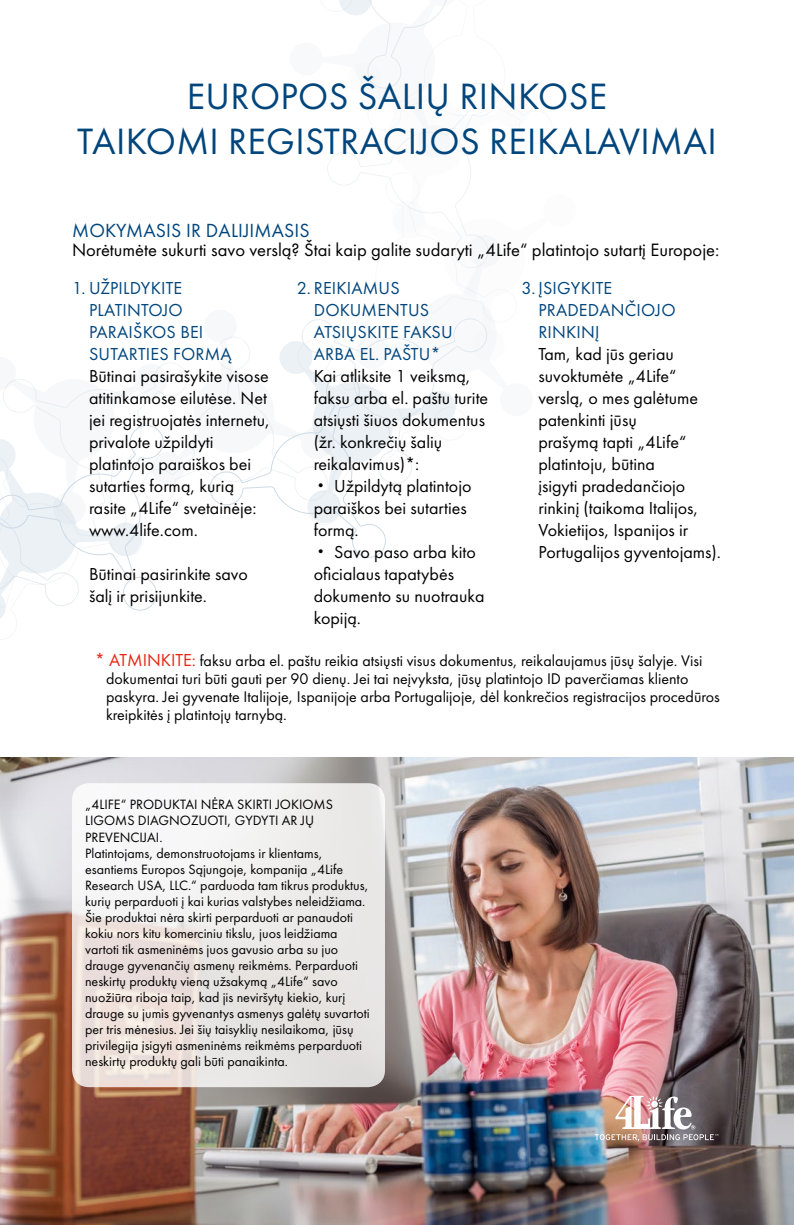
<style>
.page{position:relative;width:794px;height:1225px;background:#fff}
.page>*{position:absolute;margin:0;border:0;box-sizing:border-box;transform-origin:0 0}
.t1{font:38px "Futura PT";letter-spacing:.01em;color:#00457c}
.t2{font:19.8px "Futura PT";letter-spacing:.01em;color:#00457c}
.t3{font:18.6px "Futura PT";color:#000}
.t4{font:18px/22px "Futura PT";color:#000}
.t5{font:16px/18px "Futura PT";color:#000}
.t6{font:14px/16px "Futura PT";color:#000}
.s1{color:#00457c}
.s2{font-size:14px}
.s3{font-size:18px;color:#e52713}
</style>
<div class="page">
<svg style="left:0;top:0;width:529px;height:640px"></svg>
<img style="left:0;top:757px;width:794px;height:468px">
<svg style="left:72px;top:783px;width:313px;height:304px;fill:#ece8e6"></svg>
<img style="left:595px;top:1095px;width:123px;height:46px">
<p class="t1" style="left:187px;top:73px;width:421px">EUROPOS ŠALIŲ RINKOSE</p>
<p class="t1" style="left:77px;top:119px;width:641px">TAIKOMI REGISTRACIJOS REIKALAVIMAI</p>
<p class="t2" style="left:72px;top:218px;width:239px">MOKYMASIS IR DALIJIMASIS</p>
<p class="t3" style="left:72px;top:239px;width:649px">Norėtumėte sukurti savo verslą? Štai kaip galite sudaryti „4Life“ platintojo sutartį Europoje:</p>
<p class="t4" style="left:89px;top:277px;width:183px;text-indent:-17px"><span class="s1">1. UŽPILDYKITE<br>PLATINTOJO<br>PARAIŠKOS BEI<br>SUTARTIES FORMĄ<br></span>Būtinai pasirašykite visose atitinkamose eilutėse. Net jei registruojatės internetu, privalote užpildyti platintojo paraiškos bei sutarties formą, kurią rasite „4Life“ svetainėje: www.4life.com.</p>
<p class="t4" style="left:89px;top:563px;width:160px">Būtinai pasirinkite savo šalį ir prisijunkite.</p>
<p class="t4" style="left:314px;top:277px;width:176px;text-indent:-17px"><span class="s1">2. REIKIAMUS<br>DOKUMENTUS<br>ATSIŲSKITE FAKSU<br>ARBA EL. PAŠTU*<br></span>Kai atliksite 1 veiksmą, faksu arba el. paštu turite atsiųsti šiuos dokumentus (žr. konkrečių šalių reikalavimus)*:</p>
<p class="t4" style="left:314px;top:475px;width:159px"><span class="s2">•</span> Užpildytą platintojo paraiškos bei sutarties formą.</p>
<p class="t4" style="left:314px;top:541px;width:172px"><span class="s2">•</span> Savo paso arba kito oficialaus tapatybės dokumento su nuotrauka kopiją.</p>
<p class="t4" style="left:538px;top:277px;width:184px;text-indent:-17px"><span class="s1">3. ĮSIGYKITE<br>PRADEDANČIOJO<br>RINKINĮ<br></span>Tam, kad jūs geriau suvoktumėte „4Life“ verslą, o mes galėtume patenkinti jūsų<br>prašymą tapti „4Life“ platintoju, būtina<br>įsigyti pradedančiojo rinkinį (taikoma Italijos,<br>Vokietijos, Ispanijos ir<br>Portugalijos gyventojams).</p>
<p class="t5" style="left:106px;top:652px;width:615px;text-indent:-11px"><span class="s3">* ATMINKITE:</span> faksu arba el. paštu reikia atsiųsti visus dokumentus, reikalaujamus jūsų šalyje. Visi dokumentai turi būti gauti per 90 dienų. Jei tai neįvyksta, jūsų platintojo ID paverčiamas kliento paskyra. Jei gyvenate Italijoje, Ispanijoje arba Portugalijoje, dėl konkrečios registracijos procedūros kreipkitės į platintojų tarnybą.</p>
<p class="t6" style="left:85px;top:795px;width:249px;line-height:16.8px">„4LIFE“ PRODUKTAI NĖRA SKIRTI JOKIOMS<br>LIGOMS DIAGNOZUOTI, GYDYTI AR JŲ<br>PREVENCIJAI.</p>
<p class="t6" style="left:85px;top:845px;width:286px">Platintojams, demonstruotojams ir klientams, esantiems Europos Sąjungoje, kompanija „4Life Research USA, LLC.“ parduoda tam tikrus produktus, kurių perparduoti į kai kurias valstybes neleidžiama.<br>Šie produktai nėra skirti perparduoti ar panaudoti kokiu nors kitu komerciniu tikslu, juos leidžiama vartoti tik asmeninėms juos gavusio arba su juo drauge gyvenančių asmenų reikmėms. Perparduoti neskirtų produktų vieną užsakymą „4Life“ savo nuožiūra riboja taip, kad jis neviršytų kiekio, kurį drauge su jumis gyvenantys asmenys galėtų suvartoti per tris mėnesius. Jei šių taisyklių nesilaikoma, jūsų privilegija įsigyti asmeninėms reikmėms perparduoti neskirtų produktų gali būti panaikinta.</p>
</div>
